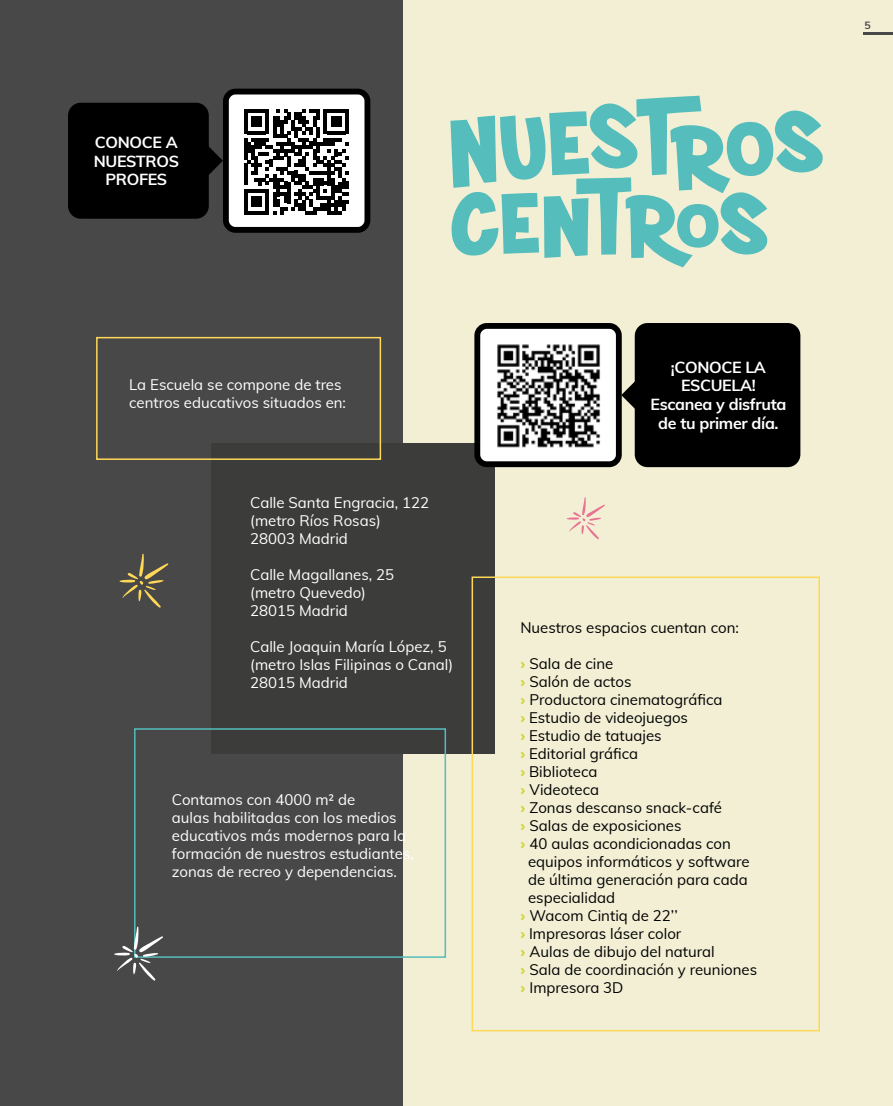
<style>
.page{position:relative;width:893px;height:1106px;background:#f2efd5}
.page>*{position:absolute;margin:0;border:0;box-sizing:border-box;transform-origin:0 0}
.t1{font:700 16.05px/18.8px "Muli";letter-spacing:-.02em;color:#fff;text-align:center}
.t2{font:15px "Muli";color:#000}
.t3{font:15px/18px "Muli";color:#fff}
.t4{font:700 10.5px "Muli";color:#484848}
.s1{font-weight:900;color:#d2d43a}
</style>
<div class="page">
<div style="left:0;top:0;width:402px;height:1106px;background:#484848"></div>
<svg style="left:119px;top:553px;width:50px;height:55px"></svg>
<svg style="left:567px;top:497px;width:38px;height:42px"></svg>
<svg style="left:450px;top:96px;width:373px;height:171px"></svg>
<div style="left:212px;top:443px;width:283px;height:311px;background:#3c3c3b"></div>
<div style="left:96px;top:337px;width:285px;height:123px;border:2px solid #ffd857"></div>
<div style="left:472px;top:576px;width:348px;height:455px;border:2px solid #ffd857"></div>
<div style="left:134px;top:728px;width:312px;height:229px;border:2px solid #55bdbc"></div>
<svg style="left:114px;top:926px;width:49px;height:55px"></svg>
<div style="left:635px;top:323px;width:165px;height:144px;background:#000;border-radius:13px"></div>
<svg style="left:622px;top:380px;width:13px;height:30px"></svg>
<div style="left:477px;top:326px;width:142px;height:138px;background:#fff;border-radius:10px"></div>
<div style="left:474px;top:323px;width:148px;height:144px;border:6px solid #000;border-radius:10px"></div>
<img style="left:497px;top:344px;width:104px;height:104px">
<div style="left:68px;top:103px;width:141px;height:116px;background:#000;border-radius:13px"></div>
<svg style="left:208px;top:145px;width:15px;height:30px"></svg>
<div style="left:226px;top:92px;width:141px;height:138px;background:#fff;border-radius:10px"></div>
<div style="left:223px;top:89px;width:147px;height:144px;border:6px solid #000;border-radius:10px"></div>
<svg style="left:244px;top:109px;width:105px;height:105px"></svg>
<hr style="left:864px;top:32px;width:29px;height:3px;background:#484848">
<p class="t1" style="left:94px;top:132px;width:87px">CONOCE A<br>NUESTROS<br>PROFES</p>
<p class="t3" style="left:129px;top:375px;width:218px">La Escuela se compone de tres centros educativos situados en:</p>
<p class="t3" style="left:250px;top:493px;width:180px">Calle Santa Engracia, 122 (metro Ríos Rosas)<br>28003 Madrid</p>
<p class="t3" style="left:250px;top:565px;width:145px">Calle Magallanes, 25 (metro Quevedo)<br>28015 Madrid</p>
<p class="t3" style="left:250px;top:637px;width:204px">Calle Joaquin María López, 5 (metro Islas Filipinas o Canal)<br>28015 Madrid</p>
<p class="t3" style="left:172px;top:790px;width:243px">Contamos con 4000 m2 de<br>aulas habilitadas con los medios educativos más modernos para la formación de nuestros estudiantes, zonas de recreo y dependencias.</p>
<p class="t1" style="left:650px;top:357px;width:137px">¡CONOCE LA<br>ESCUELA!<br>Escanea y disfruta de tu primer día.</p>
<p class="t2" style="left:520px;top:616px;width:220px">Nuestros espacios cuentan con:</p>
<p class="t2" style="left:520px;top:652px;width:95px"><span class="s1">›</span> Sala de cine</p>
<p class="t2" style="left:520px;top:670px;width:113px"><span class="s1">›</span> Salón de actos</p>
<p class="t2" style="left:520px;top:688px;width:204px"><span class="s1">›</span> Productora cinematográfica</p>
<p class="t2" style="left:520px;top:706px;width:169px"><span class="s1">›</span> Estudio de videojuegos</p>
<p class="t2" style="left:520px;top:724px;width:143px"><span class="s1">›</span> Estudio de tatuajes</p>
<p class="t2" style="left:520px;top:742px;width:119px"><span class="s1">›</span> Editorial gráfica</p>
<p class="t2" style="left:520px;top:760px;width:79px"><span class="s1">›</span> Biblioteca</p>
<p class="t2" style="left:520px;top:778px;width:80px"><span class="s1">›</span> Videoteca</p>
<p class="t2" style="left:520px;top:796px;width:203px"><span class="s1">›</span> Zonas descanso snack-café</p>
<p class="t2" style="left:520px;top:814px;width:163px"><span class="s1">›</span> Salas de exposiciones</p>
<p class="t2" style="left:520px;top:832px;width:212px"><span class="s1">›</span> 40 aulas acondicionadas con</p>
<p class="t2" style="left:528px;top:850px;width:223px">equipos informáticos y software</p>
<p class="t2" style="left:528px;top:868px;width:221px">de última generación para cada</p>
<p class="t2" style="left:528px;top:886px;width:88px">especialidad</p>
<p class="t2" style="left:520px;top:904px;width:159px"><span class="s1">›</span> Wacom Cintiq de 22’’</p>
<p class="t2" style="left:520px;top:922px;width:163px"><span class="s1">›</span> Impresoras láser color</p>
<p class="t2" style="left:520px;top:940px;width:196px"><span class="s1">›</span> Aulas de dibujo del natural</p>
<p class="t2" style="left:520px;top:958px;width:238px"><span class="s1">›</span> Sala de coordinación y reuniones</p>
<p class="t2" style="left:520px;top:976px;width:105px"><span class="s1">›</span> Impresora 3D</p>
<p class="t4" style="left:864px;top:17px;width:8px">5</p>
</div>
